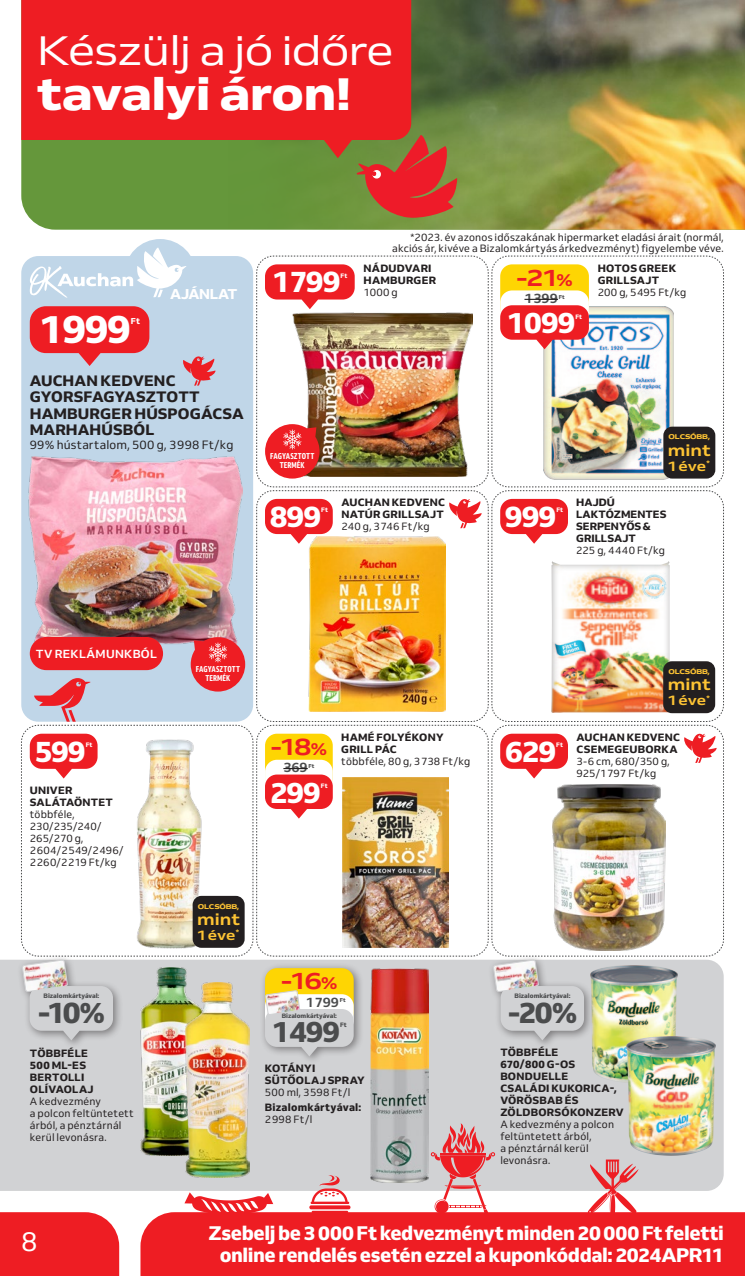
<style>
.page{position:relative;width:745px;height:1276px;background:#fff}
.page>*{position:absolute;margin:0;border:0;box-sizing:border-box;transform-origin:0 0}
.t1{font:45px "Venn Semi Ex X Bold";letter-spacing:-.02em;color:#fff}
.t2{font:40.8px "Venn Semi Ex";letter-spacing:-.02em;color:#fff}
.pajzs{font:800 39px "Venn";color:#fff}
.pajzs-2{font:800 29.25px "Venn";letter-spacing:-.04em;color:#fff}
.pajzs_bk_szazalekos{font:800 29.25px "Venn";color:#4b4c4d}
.pajzs-3{font:800 28.95px "Venn";letter-spacing:-.04em;color:#fff}
.pajzs-4{font:800 28.95px "Venn";color:#4b4c4d}
.t3{font:27px "Venn";color:#fff}
.t4{font:700 23.4px "Venn Semi Ex";color:#ee1d23}
.alap_termek_leiras{font:800 19.5px/22.5px "Venn";letter-spacing:-.02em;color:#fff;text-align:center}
.t5{font:700 16.05px "Venn Semi Ex";color:#fec434}
.bomba_termek_megnevezes{font:800 15px/16.5px "Venn";letter-spacing:.01em;color:#231f20}
.t6{font:800 14.25px "Venn";letter-spacing:-.025em;color:#fff}
.t7{font:700 13.65px "Venn Semi Ex";color:#fec434}
.pajzs_athuzott{font:700 13.35px "Venn";letter-spacing:-.01em;color:#4b4c4d}
.bomba_termek_leiras{font:12px "Venn";letter-spacing:.01em;color:#231f20}
.t8{font:700 11.55px "Venn";letter-spacing:.03em;color:#fff}
.alap_termek_leiras-2{font:10.5px/12px "Venn";letter-spacing:.015em;color:#231f20}
.alap_termek_megnevezes{font:800 10.5px/12px "Venn";letter-spacing:.025em;color:#231f20}
.alap_termek_megnevezes-2{font:800 10.5px/12px "Venn";letter-spacing:.005em;color:#231f20}
.bizalombonusz_leiras{font:10.5px "Venn";letter-spacing:.01em;color:#231f20}
.bizalombonusz_termeknev{font:800 10.5px/12px "Venn";letter-spacing:.02em;color:#231f20}
.bizalombonusz_szoveg{font:800 10.5px "Venn";letter-spacing:.025em;color:#231f20}
.pajzs-5{font:800 8.55px "Venn";color:#fff}
.t9{font:800 condensed 8.4px/9.3px "Venn";letter-spacing:.005em;color:#fff;text-align:center}
.t10{font:6.75px "Venn Semi Ex X Bold";letter-spacing:-.03em;color:#fec434}
.pajzs-6{font:800 6.3px "Venn";color:#4b4c4d}
.pajzs-7{font:800 6.3px "Venn";letter-spacing:.015em;color:#fff}
.pajzs_athuzott-2{font:800 5.55px "Venn";color:#4b4c4d}
.s1{font-size:17.1px}
</style>
<div class="page">
<div style="left:0;top:1212px;width:119px;height:64px;background:#ee1d23"></div>
<div style="left:140px;top:1212px;width:604px;height:64px;background:#ee1d23"></div>
<div style="left:21px;top:140px;width:207px;height:90px;background:#65973b"></div>
<img style="left:228px;top:0;width:516px;height:230px">
<div style="left:124px;top:239px;width:72px;height:72px;background:#c0d6e8;border-radius:50%"></div>
<div style="left:0;top:959px;width:723px;height:232px;background:#d1d2d4"></div>
<svg style="left:587px;top:1159px;width:51px;height:60px"></svg>
<svg style="left:311px;top:1210px;width:37px;height:11px"></svg>
<svg style="left:309px;top:1205px;width:41px;height:4px"></svg>
<svg style="left:310px;top:1175px;width:39px;height:29px"></svg>
<svg style="left:184px;top:1192px;width:89px;height:23px"></svg>
<svg style="left:430px;top:1123px;width:65px;height:90px"></svg>
<div style="left:21px;top:0;width:390px;height:140px;background:#ee1d23"></div>
<svg style="left:319px;top:134px;width:138px;height:84px;background:#a85e36"></svg>
<div style="left:577px;top:954px;width:114px;height:129px;background:#231f20;opacity:.4"></div>
<img style="left:140px;top:1056px;width:45px;height:99px">
<img style="left:185px;top:1056px;width:64px;height:121px">
<div style="left:613px;top:1025px;width:115px;height:131px;background:#231f20;opacity:.4"></div>
<img style="left:370px;top:1056px;width:58px;height:126px">
<div style="left:17px;top:954px;width:106px;height:96px;background:#d1d2d4"></div>
<div style="left:259px;top:962px;width:105px;height:103px;background:#d1d2d4"></div>
<img style="left:21px;top:247px;width:702px;height:809px">
<div style="left:663px;top:427px;width:51px;height:51px;background:#231f20;border-radius:9px"></div>
<div style="left:192px;top:896px;width:52px;height:52px;background:#231f20;border-radius:9px"></div>
<div style="left:662px;top:661px;width:52px;height:52px;background:#231f20;border-radius:9px"></div>
<p class="t2" style="left:37px;top:26px;width:358px">Készülj a jó időre</p>
<p class="t1" style="left:37px;top:66px;width:316px">tavalyi áron!</p>
<p class="t6" style="left:170px;top:285px;width:68px">AJÁNLAT</p>
<p class="pajzs" style="left:39px;top:305px;width:94px">1 999</p>
<p class="pajzs-5" style="left:131px;top:315px;width:11px">Ft</p>
<p class="bomba_termek_megnevezes" style="left:30px;top:372px;width:215px">AUCHAN KEDVENC<br>GYORSFAGYASZTOTT<br>HAMBURGER HÚSPOGÁCSA<br>MARHAHÚSBÓL</p>
<p class="bomba_termek_leiras" style="left:30px;top:437px;width:205px">99% hústartalom, 500 g, 3 998 Ft/kg</p>
<p class="alap_termek_leiras-2" style="left:392px;top:231px;width:333px;line-height:11.2px;text-align:right">*2023. év azonos időszakának hipermarket eladási árait (normál, akciós ár, kivéve a Bizalomkártyás árkedvezményt) figyelembe véve.</p>
<p class="t4" style="left:515px;top:263px;width:58px">-21<span class="s1">%</span></p>
<p class="pajzs-3" style="left:506px;top:305px;width:70px">1 099</p>
<p class="pajzs-7" style="left:575px;top:313px;width:8px">Ft</p>
<p class="pajzs-2" style="left:272px;top:263px;width:70px">1 799</p>
<p class="pajzs-7" style="left:340px;top:271px;width:8px">Ft</p>
<p class="alap_termek_megnevezes" style="left:363px;top:262px;width:74px">NÁDUDVARI<br>HAMBURGER</p>
<p class="alap_termek_megnevezes" style="left:597px;top:262px;width:80px">HOTOS GREEK<br>GRILLSAJT</p>
<p class="alap_termek_leiras-2" style="left:597px;top:286px;width:90px">200 g, 5 495 Ft/kg</p>
<p class="alap_termek_leiras-2" style="left:363px;top:286px;width:36px">1000 g</p>
<p class="pajzs_athuzott" style="left:524px;top:290px;width:35px">1 399</p>
<p class="pajzs_athuzott-2" style="left:558px;top:293px;width:7px">Ft</p>
<p class="t9" style="left:270px;top:451px;width:46px">FAGYASZTOTT<br>TERMÉK</p>
<p class="alap_termek_megnevezes" style="left:341px;top:496px;width:105px">AUCHAN KEDVENC<br>NATÚR GRILLSAJT</p>
<p class="alap_termek_leiras-2" style="left:341px;top:520px;width:89px">240 g, 3 746 Ft/kg</p>
<p class="pajzs-2" style="left:269px;top:498px;width:53px">899</p>
<p class="pajzs-7" style="left:321px;top:506px;width:8px">Ft</p>
<p class="pajzs-2" style="left:504px;top:498px;width:53px">999</p>
<p class="pajzs-7" style="left:556px;top:506px;width:8px">Ft</p>
<p class="t10" style="left:668px;top:433px;width:43px">OLCSÓBB,</p>
<p class="t5" style="left:667px;top:440px;width:45px">mint</p>
<p class="t7" style="left:666px;top:457px;width:44px">1 éve<sup>*</sup></p>
<p class="alap_termek_megnevezes-2" style="left:575px;top:496px;width:92px">HAJDÚ<br>LAKTÓZMENTES<br>SERPENYŐS &amp;<br>GRILLSAJT</p>
<p class="alap_termek_leiras-2" style="left:575px;top:544px;width:90px">225 g, 4 440 Ft/kg</p>
<p class="t8" style="left:36px;top:646px;width:123px">TV REKLÁMUNKBÓL</p>
<p class="t9" style="left:196px;top:664px;width:46px">FAGYASZTOTT<br>TERMÉK</p>
<p class="t10" style="left:668px;top:667px;width:43px">OLCSÓBB,</p>
<p class="t5" style="left:667px;top:674px;width:45px">mint</p>
<p class="t7" style="left:666px;top:692px;width:44px">1 éve<sup>*</sup></p>
<p class="pajzs-2" style="left:35px;top:733px;width:53px">599</p>
<p class="pajzs-7" style="left:86px;top:740px;width:8px">Ft</p>
<p class="alap_termek_megnevezes" style="left:30px;top:784px;width:84px">UNIVER<br>SALÁTAÖNTET</p>
<p class="alap_termek_leiras-2" style="left:30px;top:808px;width:95px">többféle,<br>230/235/240/<br>265/270 g,<br>2 604/2 549/2 496/<br>2 260/2 219 Ft/kg</p>
<p class="t4" style="left:270px;top:732px;width:58px">-18<span class="s1">%</span></p>
<p class="pajzs-3" style="left:270px;top:774px;width:52px">299</p>
<p class="pajzs-7" style="left:321px;top:782px;width:8px">Ft</p>
<p class="pajzs_athuzott" style="left:283px;top:759px;width:26px">369</p>
<p class="pajzs_athuzott-2" style="left:308px;top:762px;width:7px">Ft</p>
<p class="alap_termek_megnevezes" style="left:341px;top:731px;width:104px">HAMÉ FOLYÉKONY<br>GRILL PÁC</p>
<p class="alap_termek_leiras-2" style="left:341px;top:755px;width:130px">többféle, 80 g, 3 738 Ft/kg</p>
<p class="pajzs-2" style="left:505px;top:733px;width:52px">629</p>
<p class="pajzs-7" style="left:555px;top:740px;width:8px">Ft</p>
<p class="alap_termek_megnevezes" style="left:576px;top:731px;width:105px">AUCHAN KEDVENC<br>CSEMEGEUBORKA</p>
<p class="alap_termek_leiras-2" style="left:576px;top:755px;width:95px">3-6 cm, 680/350 g,<br>925/1 797 Ft/kg</p>
<p class="t10" style="left:198px;top:902px;width:43px">OLCSÓBB,</p>
<p class="t5" style="left:197px;top:909px;width:45px">mint</p>
<p class="t7" style="left:196px;top:926px;width:44px">1 éve<sup>*</sup></p>
<p class="pajzs-6" style="left:44px;top:991px;width:57px">Bizalomkártyával:</p>
<p class="pajzs_bk_szazalekos" style="left:38px;top:994px;width:68px">-10%</p>
<p class="t4" style="left:281px;top:966px;width:58px">-16<span class="s1">%</span></p>
<p class="pajzs-4" style="left:271px;top:1013px;width:70px">1 499</p>
<p class="pajzs-6" style="left:340px;top:1021px;width:8px">Ft</p>
<p class="pajzs_athuzott" style="left:305px;top:993px;width:35px">1 799</p>
<p class="pajzs_athuzott-2" style="left:339px;top:996px;width:7px">Ft</p>
<p class="pajzs-6" style="left:281px;top:1012px;width:57px">Bizalomkártyával:</p>
<p class="pajzs-6" style="left:514px;top:991px;width:57px">Bizalomkártyával:</p>
<p class="pajzs_bk_szazalekos" style="left:507px;top:994px;width:71px">-20%</p>
<p class="alap_termek_megnevezes" style="left:30px;top:1046px;width:65px">TÖBBFÉLE<br>500 ML-ES<br>BERTOLLI<br>OLÍVAOLAJ</p>
<p class="alap_termek_leiras-2" style="left:30px;top:1095px;width:105px">A kedvezmény<br>a polcon feltüntetett árból, a pénztárnál kerül levonásra.</p>
<p class="bizalombonusz_termeknev" style="left:265px;top:1062px;width:101px">KOTÁNYI<br>SÜTŐOLAJ SPRAY</p>
<p class="bizalombonusz_leiras" style="left:265px;top:1086px;width:87px">500 ml, 3 598 Ft/l</p>
<p class="bizalombonusz_szoveg" style="left:265px;top:1100px;width:98px">Bizalomkártyával:</p>
<p class="bizalombonusz_leiras" style="left:265px;top:1113px;width:49px">2 998 Ft/l</p>
<p class="alap_termek_megnevezes" style="left:500px;top:1046px;width:125px">TÖBBFÉLE<br>670/800 G-OS<br>BONDUELLE<br>CSALÁDI KUKORICA-,<br>VÖRÖSBAB ÉS<br>ZÖLDBORSÓKONZERV</p>
<p class="alap_termek_leiras-2" style="left:500px;top:1118px;width:115px">A kedvezmény a polcon feltüntetett árból,<br>a pénztárnál kerül levonásra.</p>
<h3 class="t3" style="left:21px;top:1225px;width:18px">8</h3>
<p class="alap_termek_leiras" style="left:208px;top:1221px;width:516px">Zsebelj be 3 000 Ft kedvezményt minden 20 000 Ft feletti online rendelés esetén ezzel a kuponkóddal: 2024APR11</p>
</div>
